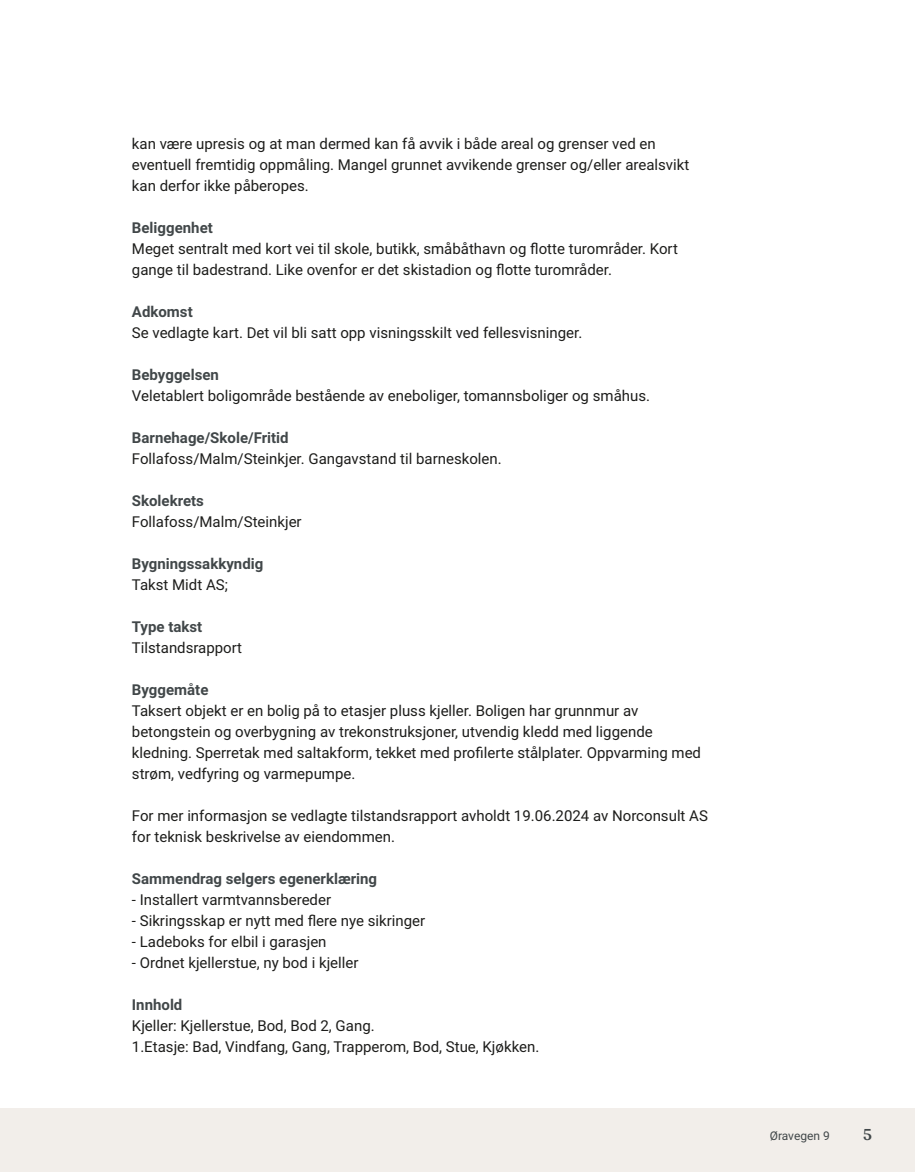
<style>
.page{position:relative;width:915px;height:1172px;background:#fff}
.page>*{position:absolute;margin:0;border:0;box-sizing:border-box;transform-origin:0 0}
.t1{font:700 18px "Arya";color:#414749}
.t2{font:15px/21px "Roboto";color:#1d1d1b}
.t3{font:700 15px "Roboto";color:#414749}
.t4{font:12px "Roboto";color:#414749}
</style>
<div class="page">
<div style="left:0;top:1108px;width:914px;height:64px;background:#f2eeea"></div>
<p class="t2" style="left:132px;top:132px;width:558px">kan være upresis og at man dermed kan få avvik i både areal og grenser ved en eventuell fremtidig oppmåling. Mangel grunnet avvikende grenser og/eller arealsvikt kan derfor ikke påberopes.</p>
<p class="t3" style="left:132px;top:217px;width:82px">Beliggenhet</p>
<p class="t2" style="left:132px;top:237px;width:547px">Meget sentralt med kort vei til skole, butikk, småbåthavn og flotte turområder. Kort gange til badestrand. Like ovenfor er det skistadion og flotte turområder.</p>
<p class="t3" style="left:132px;top:301px;width:62px">Adkomst</p>
<p class="t2" style="left:132px;top:321px;width:452px">Se vedlagte kart. Det vil bli satt opp visningsskilt ved fellesvisninger.</p>
<p class="t3" style="left:132px;top:364px;width:88px">Bebyggelsen</p>
<p class="t2" style="left:132px;top:384px;width:519px">Veletablert boligområde bestående av eneboliger, tomannsboliger og småhus.</p>
<p class="t3" style="left:132px;top:427px;width:158px">Barnehage/Skole/Fritid</p>
<p class="t2" style="left:132px;top:447px;width:371px">Follafoss/Malm/Steinkjer. Gangavstand til barneskolen.</p>
<p class="t3" style="left:132px;top:490px;width:74px">Skolekrets</p>
<p class="t2" style="left:132px;top:510px;width:171px">Follafoss/Malm/Steinkjer</p>
<p class="t3" style="left:132px;top:553px;width:133px">Bygningssakkyndig</p>
<p class="t2" style="left:132px;top:573px;width:97px">Takst Midt AS;</p>
<p class="t3" style="left:132px;top:616px;width:72px">Type takst</p>
<p class="t2" style="left:132px;top:636px;width:112px">Tilstandsrapport</p>
<p class="t3" style="left:132px;top:679px;width:78px">Byggemåte</p>
<p class="t2" style="left:132px;top:699px;width:570px">Taksert objekt er en bolig på to etasjer pluss kjeller. Boligen har grunnmur av betongstein og overbygning av trekonstruksjoner, utvendig kledd med liggende kledning. Sperretak med saltakform, tekket med profilerte stålplater. Oppvarming med strøm, vedfyring og varmepumpe.</p>
<p class="t2" style="left:132px;top:804px;width:577px">For mer informasjon se vedlagte tilstandsrapport avholdt 19.06.2024 av Norconsult AS for teknisk beskrivelse av eiendommen.</p>
<p class="t3" style="left:132px;top:868px;width:247px">Sammendrag selgers egenerklæring</p>
<p class="t2" style="left:132px;top:888px;width:295px">‑ Installert varmtvannsbereder<br>‑ Sikringsskap er nytt med flere nye sikringer ‑ Ladeboks for elbil i garasjen<br>‑ Ordnet kjellerstue, ny bod i kjeller</p>
<p class="t3" style="left:132px;top:994px;width:52px">Innhold</p>
<p class="t2" style="left:132px;top:1014px;width:409px">Kjeller: Kjellerstue, Bod, Bod 2, Gang.<br>1.Etasje: Bad, Vindfang, Gang, Trapperom, Bod, Stue, Kjøkken.</p>
<p class="t4" style="left:769px;top:1127px;width:62px">Øravegen 9</p>
<p class="t1" style="left:862px;top:1123px;width:11px">5</p>
</div>
